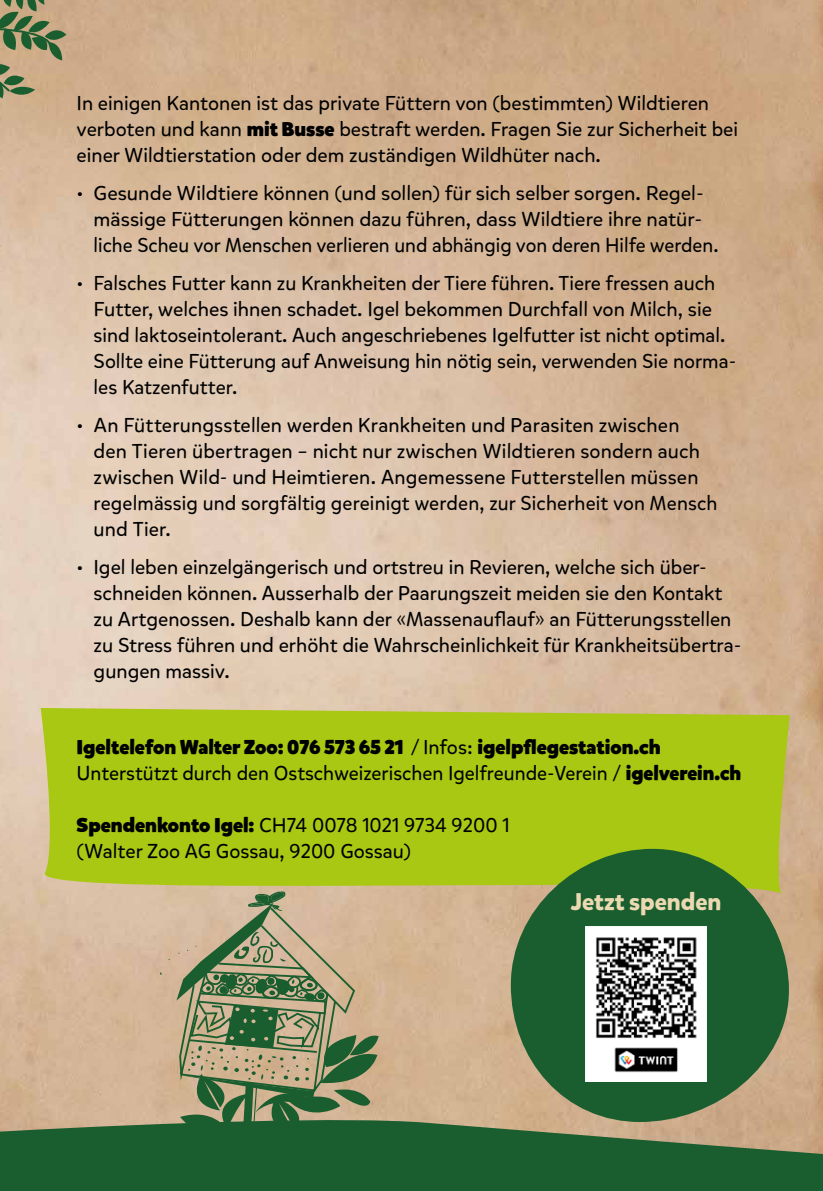
<style>
.page{position:relative;width:823px;height:1191px;background:#fff}
.page>*{position:absolute;margin:0;border:0;box-sizing:border-box;transform-origin:0 0}
.t1{font:700 24px "Mikado";color:#ebd9b1}
.t2{font:20px/26px "Mikado";color:#000}
.t3{font:900 20px/26px "Mikado";color:#000}
.s1{font-weight:900}
.s2{font-weight:400}
</style>
<div class="page">
<img style="left:0;top:0;width:822px;height:1110px">
<svg style="left:33px;top:708px;width:756px;height:192px;background:#acc620"></svg>
<svg style="left:176px;top:891px;width:202px;height:219px;background:#9e9c79"></svg>
<svg style="left:0;top:0;width:66px;height:150px;background:#ad9f7a"></svg>
<svg style="left:0;top:1110px;width:822px;height:81px;background:#447045"></svg>
<div style="left:510px;top:849px;width:278px;height:273px;background:#1a5e30;border-radius:133px"></div>
<img style="left:585px;top:927px;width:121px;height:154px">
<p class="t2" style="left:77px;top:90px;width:662px">In einigen Kantonen ist das private Füttern von (bestimmten) Wildtieren verboten und kann <span class="s1">mit Busse</span> bestraft werden. Fragen Sie zur Sicherheit bei einer Wildtierstation oder dem zuständigen Wildhüter nach.</p>
<p class="t2" style="left:94px;top:180px;width:626px;text-indent:-17px">• Gesunde Wildtiere können (und sollen) für sich selber sorgen. Regel&shy;mässige Fütterungen können dazu führen, dass Wildtiere ihre natür&shy;liche Scheu vor Menschen verlieren und abhängig von deren Hilfe werden.</p>
<p class="t2" style="left:94px;top:270px;width:643px;text-indent:-17px">• Falsches Futter kann zu Krankheiten der Tiere führen. Tiere fressen auch Futter, welches ihnen schadet. Igel bekommen Durchfall von Milch, sie sind laktoseintolerant. Auch angeschriebenes Igelfutter ist nicht optimal.<br>Sollte eine Fütterung auf Anweisung hin nötig sein, verwenden Sie norma&shy;les Katzenfutter.</p>
<p class="t2" style="left:94px;top:412px;width:625px;text-indent:-17px">• An Fütterungsstellen werden Krankheiten und Parasiten zwischen den Tieren übertragen – nicht nur zwischen Wildtieren sondern auch zwischen Wild- und Heimtieren. Angemessene Futterstellen müssen regelmässig und sorgfältig gereinigt werden, zur Sicherheit von Mensch und Tier.</p>
<p class="t2" style="left:94px;top:554px;width:649px;text-indent:-17px">• Igel leben einzelgängerisch und ortstreu in Revieren, welche sich über&shy;schneiden können. Ausserhalb der Paarungszeit meiden sie den Kontakt zu Artgenossen. Deshalb kann der «Massenauflauf» an Fütterungsstellen zu Stress führen und erhöht die Wahrscheinlichkeit für Krankheitsübertra&shy;gungen massiv.</p>
<p class="t3" style="left:77px;top:734px;width:665px">Igeltelefon Walter Zoo: 076 573 65 21 <span class="s2">/ Infos:</span> igelpflegestation.ch<br><span class="s2">Unterstützt durch den Ostschweizerischen Igelfreunde-Verein /</span> igelverein.ch</p>
<p class="t2" style="left:77px;top:812px;width:434px"><span class="s1">Spendenkonto Igel:</span> CH74 0078 1021 9734 9200 1 (Walter Zoo AG Gossau, 9200 Gossau)</p>
<p class="t1" style="left:570px;top:886px;width:152px">Jetzt spenden</p>
</div>
